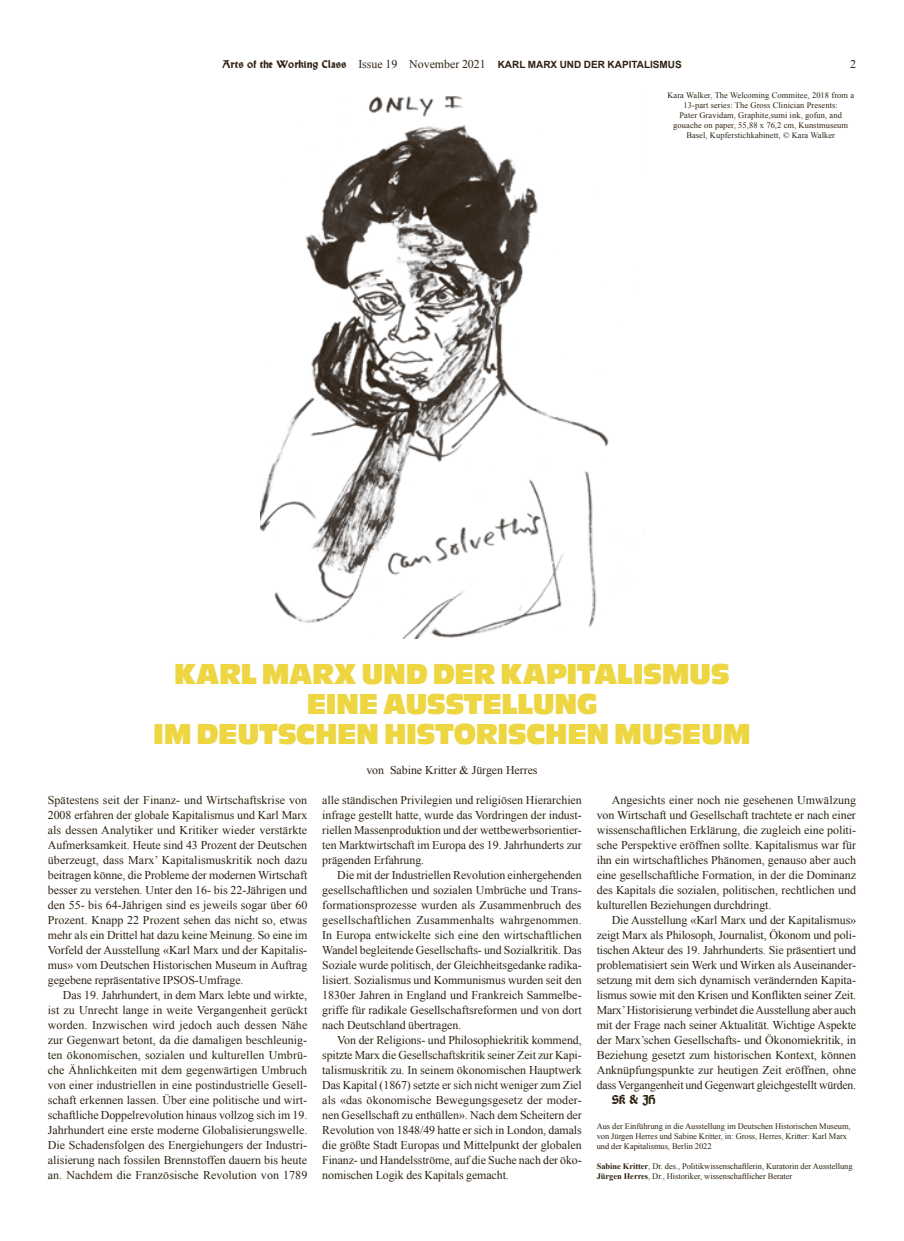
<style>
.page{position:relative;width:904px;height:1241px;background:#fff}
.page>*{position:absolute;margin:0;border:0;box-sizing:border-box;transform-origin:0 0}
.t1{font:30px/30px "Antique Oli Com";letter-spacing:-.01em;color:#edd642;text-align:center}
.t2{font:11.88px/15px "Times New Roman";letter-spacing:-.005em;color:#2e2113;text-align:justify}
.t3{font:700 11.88px "Wallau Deutsch";color:#2e2113}
.t4{font:700 10px "Arial";color:#2e2113}
.t5{font:8.5px/10px "Times New Roman";letter-spacing:-.005em;color:#2e2113}
.s1{font-family:"Wallau Unzial"}
.s2{font-family:"Times New Roman";font-weight:400;font-size:11.88px}
.s3{font-weight:700}
</style>
<div class="page">
<img style="left:261px;top:96px;width:348px;height:542px">
<p class="t4" style="left:222px;top:59px;width:461px"><span class="s1">Arts of the Working Class</span> <span class="s2">Issue 19 November 2021</span> KARL MARX UND DER KAPITALISMUS</p>
<p class="t2" style="left:850px;top:57px;width:7px">2</p>
<p class="t5" style="left:667px;top:90px;width:188px;text-align:center">Kara Walker, The Welcoming Commitee, 2018 from a 13-part series: The Gross Clinician Presents:<br>Pater Gravidam, Graphite,sumi ink, gofun, and gouache on paper, 55,88 x 76,2 cm, Kunstmuseum Basel, Kupferstichkabinett, © Kara Walker</p>
<h1 class="t1" style="left:153px;top:659px;width:599px">KARL MARX UND DER KAPITALISMUS<br>EINE AUSSTELLUNG<br>IM DEUTSCHEN HISTORISCHEN MUSEUM</h1>
<p class="t2" style="left:366px;top:762px;width:173px">von Sabine Kritter &amp; Jürgen Herres</p>
<p class="t2" style="left:596px;top:792px;width:261px;text-indent:15px">Angesichts einer noch nie gesehenen Umwälzung von Wirtschaft und Gesellschaft trachtete er nach einer wissenschaftlichen Erklärung, die zugleich eine politi&shy;sche Perspektive eröffnen sollte. Kapitalismus war für ihn ein wirtschaftliches Phänomen, genauso aber auch eine gesellschaftliche Formation, in der die Dominanz des Kapitals die sozialen, politischen, rechtlichen und kulturellen Beziehungen durchdringt.</p>
<p class="t2" style="left:596px;top:912px;width:261px;text-indent:15px">Die Ausstellung «Karl Marx und der Kapitalismus» zeigt Marx als Philosoph, Journalist, Ökonom und poli&shy;tischen Akteur des 19. Jahrhunderts. Sie präsentiert und problematisiert sein Werk und Wirken als Auseinander&shy;setzung mit dem sich dynamisch verändernden Kapita&shy;lismus sowie mit den Krisen und Konflikten seiner Zeit.<br>Marx’ Historisierung verbindet die Ausstellung aber auch mit der Frage nach seiner Aktualität. Wichtige Aspekte der Marx’schen Gesellschafts- und Ökonomiekritik, in Beziehung gesetzt zum historischen Kontext, können Anknüpfungspunkte zur heutigen Zeit eröffnen, ohne dass Vergangenheit und Gegenwart gleichgestellt würden.</p>
<p class="t3" style="left:611px;top:1092px;width:45px">SK &amp; JH</p>
<p class="t2" style="left:48px;top:792px;width:261px">Spätestens seit der Finanz- und Wirtschaftskrise von 2008 erfahren der globale Kapitalismus und Karl Marx als dessen Analytiker und Kritiker wieder verstärkte Aufmerksamkeit. Heute sind 43 Prozent der Deutschen überzeugt, dass Marx’ Kapitalismuskritik noch dazu beitragen könne, die Probleme der modernen Wirtschaft besser zu verstehen. Unter den 16- bis 22-Jährigen und den 55- bis 64-Jährigen sind es jeweils sogar über 60<br>Prozent. Knapp 22 Prozent sehen das nicht so, etwas mehr als ein Drittel hat dazu keine Meinung. So eine im Vorfeld der Ausstellung «Karl Marx und der Kapitalis&shy;mus» vom Deutschen Historischen Museum in Auftrag gegebene repräsentative IPSOS-Umfrage.</p>
<p class="t2" style="left:48px;top:987px;width:261px;text-indent:15px">Das 19. Jahrhundert, in dem Marx lebte und wirkte, ist zu Unrecht lange in weite Vergangenheit gerückt worden. Inzwischen wird jedoch auch dessen Nähe zur Gegenwart betont, da die damaligen beschleunig&shy;ten ökonomischen, sozialen und kulturellen Umbrü&shy;che Ähnlichkeiten mit dem gegenwärtigen Umbruch von einer industriellen in eine postindustrielle Gesell&shy;schaft erkennen lassen. Über eine politische und wirt&shy;schaftliche Doppelrevolution hinaus vollzog sich im 19.<br>Jahrhundert eine erste moderne Globalisierungswelle.<br>Die Schadensfolgen des Energiehungers der Industri&shy;alisierung nach fossilen Brennstoffen dauern bis heute an. Nachdem die Französische Revolution von 1789</p>
<p class="t2" style="left:322px;top:792px;width:261px">alle ständischen Privilegien und religiösen Hierarchien infrage gestellt hatte, wurde das Vordringen der indust&shy;riellen Massenproduktion und der wettbewerbsorientier&shy;ten Marktwirtschaft im Europa des 19. Jahrhunderts zur prägenden Erfahrung.</p>
<p class="t2" style="left:322px;top:867px;width:261px;text-indent:15px">Die mit der Industriellen Revolution einhergehenden gesellschaftlichen und sozialen Umbrüche und Trans&shy;formationsprozesse wurden als Zusammenbruch des gesellschaftlichen Zusammenhalts wahrgenommen.<br>In Europa entwickelte sich eine den wirtschaftlichen Wandel begleitende Gesellschafts- und Sozialkritik. Das Soziale wurde politisch, der Gleichheitsgedanke radika&shy;lisiert. Sozialismus und Kommunismus wurden seit den 1830er Jahren in England und Frankreich Sammelbe&shy;griffe für radikale Gesellschaftsreformen und von dort nach Deutschland übertragen.</p>
<p class="t2" style="left:322px;top:1032px;width:261px;text-indent:15px">Von der Religions- und Philosophiekritik kommend, spitzte Marx die Gesellschaftskritik seiner Zeit zur Kapi&shy;talismuskritik zu. In seinem ökonomischen Hauptwerk Das Kapital (1867) setzte er sich nicht weniger zum Ziel als «das ökonomische Bewegungsgesetz der moder&shy;nen Gesellschaft zu enthüllen». Nach dem Scheitern der Revolution von 1848/49 hatte er sich in London, damals die größte Stadt Europas und Mittelpunkt der globalen Finanz- und Handelsströme, auf die Suche nach der öko&shy;nomischen Logik des Kapitals gemacht.</p>
<p class="t5" style="left:596px;top:1120px;width:255px">Aus der Einführung in die Ausstellung im Deutschen Historischen Museum, von Jürgen Herres und Sabine Kritter, in: Gross, Herres, Kritter: Karl Marx und der Kapitalismus, Berlin 2022</p>
<p class="t5" style="left:596px;top:1160px;width:257px"><span class="s3">Sabine Kritter</span>, Dr. des., Politikwissenschaftlerin, Kuratorin der Ausstellung<br><span class="s3">Jürgen Herres</span>, Dr., Historiker, wissenschaftlicher Berater</p>
</div>
